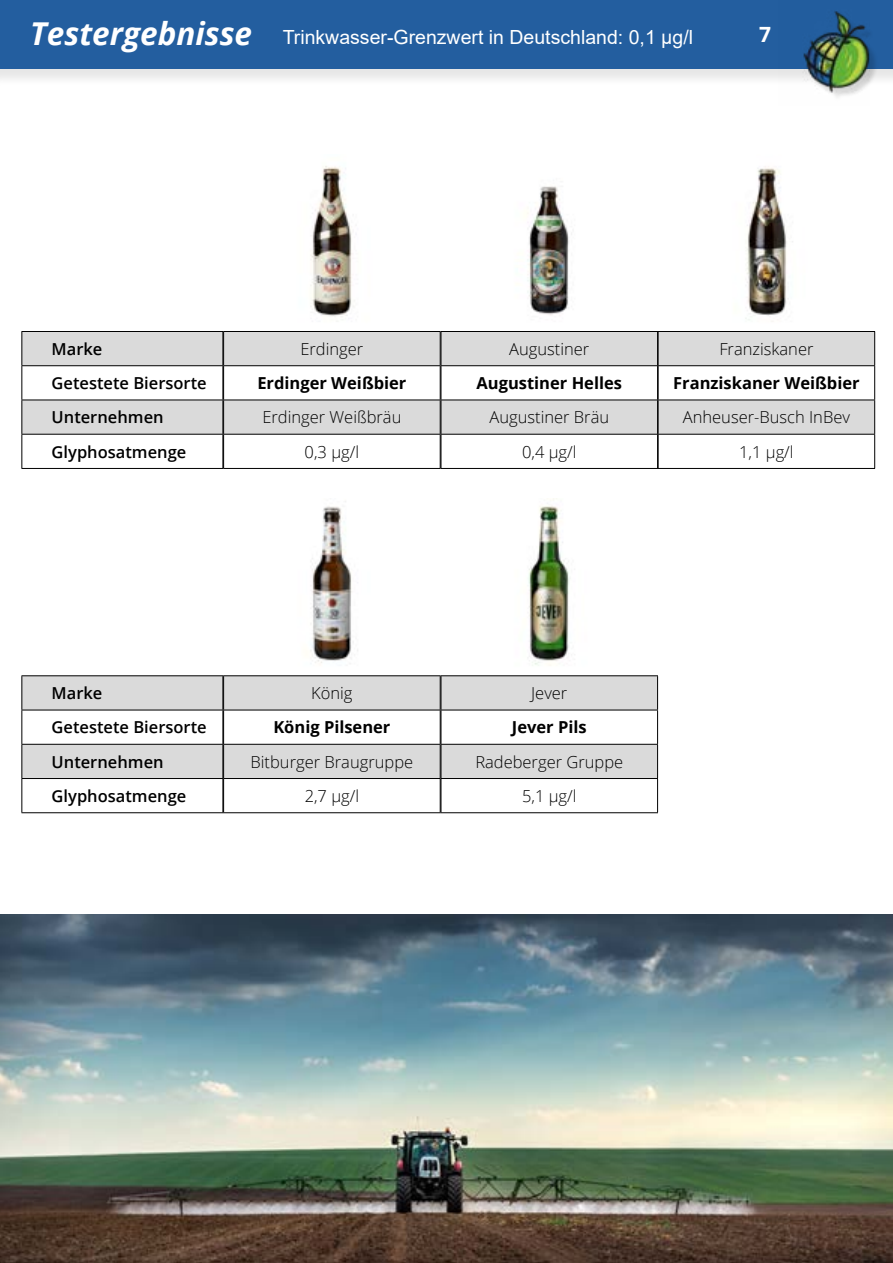
<style>
.page{position:relative;width:893px;height:1263px;background:#fff}
.page>*{position:absolute;margin:0;border:0;box-sizing:border-box;transform-origin:0 0}
.t1{font:700 21px "Open Sans";color:#fff}
.t2{font:19.5px "Arial";color:#fff}
.t3{font:300 16.5px/34.2px "Open Sans";color:#000;text-align:center}
.t4{font:600 16.5px/34.2px "Open Sans";color:#000}
.t5{font:700 16.5px "Open Sans";color:#000}
.s1{font-family:"Open Sans";font-weight:700;font-style:italic;font-size:31.5px}
</style>
<div class="page">
<hr style="left:21px;top:331px;width:202px;height:1px;background:#000">
<hr style="left:21px;top:332px;width:1px;height:33px;background:#000">
<hr style="left:21px;top:365px;width:202px;height:1px;background:#000">
<hr style="left:21px;top:366px;width:1px;height:34px;background:#000">
<hr style="left:21px;top:400px;width:1px;height:34px;background:#000">
<hr style="left:21px;top:434px;width:202px;height:1px;background:#000">
<hr style="left:21px;top:435px;width:1px;height:33px;background:#000">
<hr style="left:21px;top:468px;width:202px;height:1px;background:#000">
<hr style="left:441px;top:434px;width:217px;height:1px;background:#000">
<hr style="left:441px;top:435px;width:1px;height:33px;background:#000">
<hr style="left:657px;top:435px;width:1px;height:33px;background:#000">
<hr style="left:441px;top:468px;width:217px;height:1px;background:#000">
<hr style="left:658px;top:434px;width:217px;height:1px;background:#000">
<hr style="left:658px;top:435px;width:1px;height:33px;background:#000">
<hr style="left:874px;top:435px;width:1px;height:33px;background:#000">
<hr style="left:658px;top:468px;width:217px;height:1px;background:#000">
<svg style="left:22px;top:331px;width:853px;height:103px"></svg>
<hr style="left:223px;top:331px;width:218px;height:1px;background:#000">
<hr style="left:223px;top:332px;width:1px;height:33px;background:#000">
<hr style="left:440px;top:332px;width:1px;height:33px;background:#000">
<hr style="left:223px;top:365px;width:218px;height:1px;background:#000">
<hr style="left:223px;top:366px;width:1px;height:34px;background:#000">
<hr style="left:440px;top:366px;width:1px;height:34px;background:#000">
<hr style="left:223px;top:400px;width:218px;height:1px;background:#000">
<hr style="left:223px;top:400px;width:1px;height:34px;background:#000">
<hr style="left:440px;top:400px;width:1px;height:34px;background:#000">
<hr style="left:223px;top:434px;width:218px;height:1px;background:#000">
<hr style="left:223px;top:435px;width:1px;height:33px;background:#000">
<hr style="left:440px;top:435px;width:1px;height:33px;background:#000">
<hr style="left:223px;top:468px;width:218px;height:1px;background:#000">
<img style="left:527px;top:186px;width:45px;height:129px">
<img style="left:745px;top:166px;width:48px;height:156px">
<hr style="left:21px;top:675px;width:202px;height:1px;background:#000">
<hr style="left:21px;top:676px;width:1px;height:34px;background:#000">
<hr style="left:21px;top:710px;width:1px;height:34px;background:#000">
<hr style="left:21px;top:744px;width:202px;height:1px;background:#000">
<hr style="left:21px;top:745px;width:1px;height:33px;background:#000">
<hr style="left:21px;top:778px;width:202px;height:1px;background:#000">
<hr style="left:21px;top:779px;width:1px;height:33px;background:#000">
<hr style="left:21px;top:812px;width:202px;height:1px;background:#000">
<hr style="left:441px;top:675px;width:217px;height:1px;background:#000">
<hr style="left:441px;top:778px;width:217px;height:1px;background:#000">
<hr style="left:441px;top:779px;width:1px;height:33px;background:#000">
<hr style="left:657px;top:779px;width:1px;height:33px;background:#000">
<hr style="left:441px;top:812px;width:217px;height:1px;background:#000">
<svg style="left:22px;top:676px;width:636px;height:102px"></svg>
<hr style="left:223px;top:675px;width:218px;height:1px;background:#000">
<hr style="left:223px;top:676px;width:1px;height:34px;background:#000">
<hr style="left:440px;top:676px;width:1px;height:34px;background:#000">
<hr style="left:223px;top:710px;width:218px;height:1px;background:#000">
<hr style="left:223px;top:710px;width:1px;height:34px;background:#000">
<hr style="left:440px;top:710px;width:1px;height:34px;background:#000">
<hr style="left:223px;top:744px;width:218px;height:1px;background:#000">
<hr style="left:223px;top:745px;width:1px;height:33px;background:#000">
<hr style="left:440px;top:745px;width:1px;height:33px;background:#000">
<hr style="left:223px;top:778px;width:218px;height:1px;background:#000">
<hr style="left:223px;top:779px;width:1px;height:33px;background:#000">
<hr style="left:440px;top:779px;width:1px;height:33px;background:#000">
<hr style="left:223px;top:812px;width:218px;height:1px;background:#000">
<img style="left:528px;top:498px;width:42px;height:168px">
<img style="left:310px;top:166px;width:44px;height:151px">
<img style="left:310px;top:501px;width:48px;height:162px">
<img style="left:0;top:914px;width:893px;height:349px">
<div style="left:0;top:2px;width:893px;height:85px;background:#000;opacity:.1"></div>
<div style="left:0;top:0;width:893px;height:68px;background:#235e9f"></div>
<div style="left:808px;top:14px;width:70px;height:87px;background:#000;opacity:.15"></div>
<img style="left:779px;top:11px;width:91px;height:90px">
<p class="t2" style="left:30px;top:23px;width:664px"><span class="s1">Testergebnisse</span> Trinkwasser-Grenzwert in Deutschland: 0,1 μg/l</p>
<p class="t1" style="left:759px;top:19px;width:13px">7</p>
<p class="t3" style="left:300px;top:331px;width:64px">Erdinger</p>
<p class="t5" style="left:257px;top:371px;width:151px">Erdinger Weißbier</p>
<p class="t3" style="left:262px;top:400px;width:141px">Erdinger Weißbräu<br>0,3 μg/l</p>
<p class="t4" style="left:52px;top:331px;width:157px">Marke<br>Getestete Biersorte<br>Unternehmen<br>Glyphosatmenge</p>
<p class="t3" style="left:509px;top:331px;width:82px">Augustiner</p>
<p class="t5" style="left:476px;top:371px;width:147px">Augustiner Helles</p>
<p class="t3" style="left:489px;top:400px;width:121px">Augustiner Bräu<br>0,4 μg/l</p>
<p class="t3" style="left:719px;top:331px;width:96px">Franziskaner</p>
<p class="t5" style="left:673px;top:371px;width:188px">Franziskaner Weißbier</p>
<p class="t3" style="left:683px;top:400px;width:169px">Anheuser-Busch InBev<br>1,1 μg/l</p>
<p class="t4" style="left:52px;top:676px;width:157px">Marke<br>Getestete Biersorte<br>Unternehmen<br>Glyphosatmenge</p>
<p class="t3" style="left:531px;top:676px;width:38px">Jever</p>
<p class="t3" style="left:311px;top:676px;width:43px">König</p>
<p class="t5" style="left:273px;top:716px;width:119px">König Pilsener</p>
<p class="t3" style="left:251px;top:744px;width:164px">Bitburger Braugruppe<br>2,7 μg/l</p>
<p class="t5" style="left:512px;top:716px;width:76px">Jever Pils</p>
<p class="t3" style="left:475px;top:744px;width:149px">Radeberger Gruppe<br>5,1 μg/l</p>
</div>
